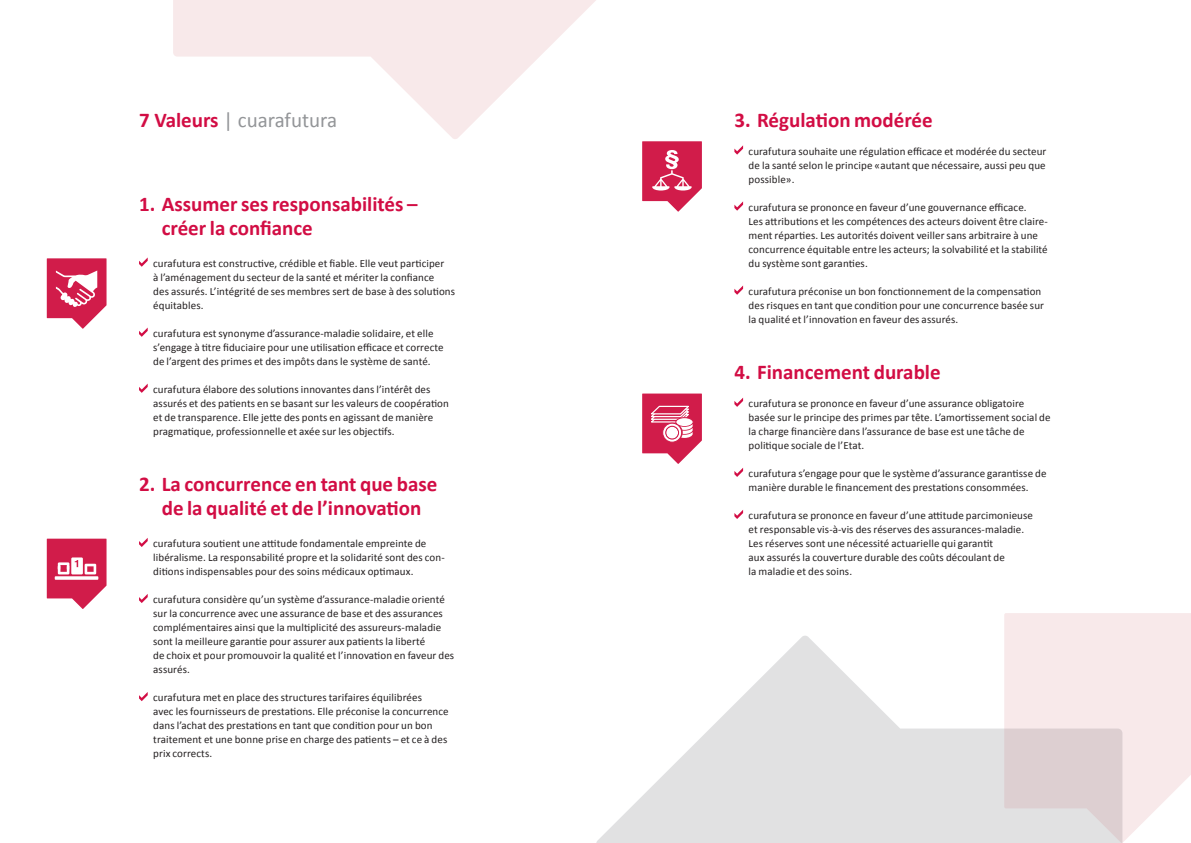
<style>
.page{position:relative;width:1191px;height:843px;background:#fff}
.page>*{position:absolute;margin:0;border:0;box-sizing:border-box;transform-origin:0 0}
.t1{font:700 21px/24px "Calibri";color:#d20d44}
.t2{font:21px "Calibri";color:#939598}
.t3{font:11px/14px "Calibri";letter-spacing:.01em;color:#231f20}
.s1{font-weight:700;color:#d20d44}
</style>
<div class="page">
<svg style="left:139px;top:257px;width:9px;height:9px"></svg>
<svg style="left:139px;top:327px;width:9px;height:9px"></svg>
<svg style="left:139px;top:383px;width:9px;height:9px"></svg>
<svg style="left:139px;top:538px;width:9px;height:8px"></svg>
<svg style="left:139px;top:594px;width:9px;height:8px"></svg>
<svg style="left:139px;top:692px;width:9px;height:8px"></svg>
<svg style="left:734px;top:145px;width:9px;height:9px"></svg>
<svg style="left:734px;top:201px;width:9px;height:9px"></svg>
<svg style="left:734px;top:285px;width:9px;height:9px"></svg>
<svg style="left:734px;top:398px;width:9px;height:8px"></svg>
<svg style="left:734px;top:468px;width:9px;height:8px"></svg>
<svg style="left:734px;top:510px;width:9px;height:8px"></svg>
<svg style="left:47px;top:258px;width:60px;height:70px"></svg>
<svg style="left:642px;top:141px;width:60px;height:70px"></svg>
<svg style="left:642px;top:393px;width:60px;height:70px"></svg>
<svg style="left:47px;top:538px;width:60px;height:70px"></svg>
<svg style="left:597px;top:636px;width:407px;height:206px;fill:#e1e1e2"></svg>
<svg style="left:173px;top:0;width:422px;height:139px;fill:#faf0f0"></svg>
<svg style="left:1004px;top:613px;width:187px;height:229px;background:#f0e3e4"></svg>
<h1 class="t2" style="left:139px;top:106px;width:200px"><span class="s1">7 Valeurs</span> | cuarafutura</h1>
<h1 class="t1" style="left:162px;top:191px;width:257px;text-indent:-23px">1. Assumer ses responsabilités – créer la confiance</h1>
<p class="t3" style="left:153px;top:256px;width:303px">curafutura est constructive, crédible et fiable. Elle veut participer<br>à l’aménagement du secteur de la santé et mériter la confiance<br>des assurés. L’intégrité de ses membres sert de base à des solutions équitables.</p>
<p class="t3" style="left:153px;top:326px;width:292px">curafutura est synonyme d’assurance-maladie solidaire, et elle s’engage à titre fiduciaire pour une utilisation efficace et correcte de l’argent des primes et des impôts dans le système de santé.</p>
<p class="t3" style="left:153px;top:382px;width:297px">curafutura élabore des solutions innovantes dans l’intérêt des assurés et des patients en se basant sur les valeurs de coopération et de transparence. Elle jette des ponts en agissant de manière pragmatique, professionnelle et axée sur les objectifs.</p>
<h1 class="t1" style="left:139px;top:471px;width:300px;text-align:center">2. La concurrence en tant que base de la qualité et de l’innovation</h1>
<p class="t3" style="left:153px;top:536px;width:292px">curafutura soutient une attitude fondamentale empreinte de libéralisme. La responsabilité propre et la solidarité sont des con&shy;ditions indispensables pour des soins médicaux optimaux.</p>
<p class="t3" style="left:153px;top:592px;width:303px">curafutura considère qu’un système d’assurance-maladie orienté sur la concurrence avec une assurance de base et des assurances complémentaires ainsi que la multiplicité des assureurs-maladie sont la meilleure garantie pour assurer aux patients la liberté<br>de choix et pour promouvoir la qualité et l’innovation en faveur des assurés.</p>
<p class="t3" style="left:153px;top:690px;width:297px">curafutura met en place des structures tarifaires équilibrées<br>avec les fournisseurs de prestations. Elle préconise la concurrence dans l’achat des prestations en tant que condition pour un bon traitement et une bonne prise en charge des patients – et ce à des prix corrects.</p>
<h1 class="t1" style="left:734px;top:107px;width:200px">3. Régulation modérée</h1>
<p class="t3" style="left:748px;top:144px;width:299px;text-align:justify">curafutura souhaite une régulation efficace et modérée du secteur de la santé selon le principe «autant que nécessaire, aussi peu que possible».</p>
<p class="t3" style="left:748px;top:200px;width:301px">curafutura se prononce en faveur d’une gouvernance efficace.<br>Les attributions et les compétences des acteurs doivent être claire&shy;ment réparties. Les autorités doivent veiller sans arbitraire à une concurrence équitable entre les acteurs; la solvabilité et la stabilité du système sont garanties.</p>
<p class="t3" style="left:748px;top:284px;width:297px">curafutura préconise un bon fonctionnement de la compensation des risques en tant que condition pour une concurrence basée sur la qualité et l’innovation en faveur des assurés.</p>
<h1 class="t1" style="left:734px;top:359px;width:208px">4. Financement durable</h1>
<p class="t3" style="left:748px;top:396px;width:303px">curafutura se prononce en faveur d’une assurance obligatoire basée sur le principe des primes par tête. L’amortissement social de la charge financière dans l’assurance de base est une tâche de politique sociale de l’Etat.</p>
<p class="t3" style="left:748px;top:466px;width:299px">curafutura s’engage pour que le système d’assurance garantisse de manière durable le financement des prestations consommées.</p>
<p class="t3" style="left:748px;top:508px;width:286px">curafutura se prononce en faveur d’une attitude parcimonieuse et responsable vis-à-vis des réserves des assurances-maladie.<br>Les réserves sont une nécessité actuarielle qui garantit<br>aux assurés la couverture durable des coûts découlant de<br>la maladie et des soins.</p>
</div>
